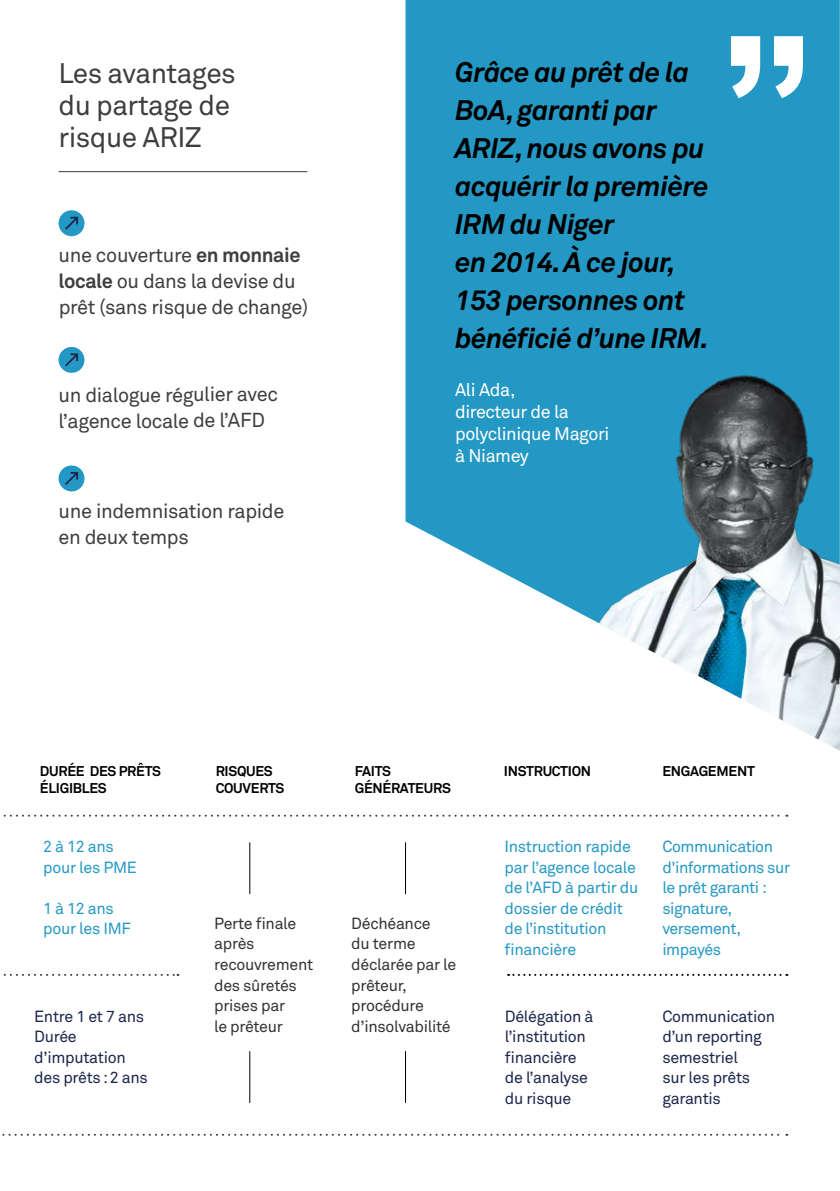
<style>
.page{position:relative;width:840px;height:1191px;background:#fff}
.page>*{position:absolute;margin:0;border:0;box-sizing:border-box;transform-origin:0 0}
.t1{font:italic 700 28px/38px "Akkurat Pro";letter-spacing:-.02em;color:#000}
.t2{font:28px/32px "Akkurat Pro";letter-spacing:-.02em;color:#3e3d40}
.t3{font:20px/26px "Akkurat Pro";letter-spacing:-.02em;color:#3e3d40}
.t4{font:18px/22px "Akkurat Pro";letter-spacing:-.025em;color:#fff}
.t5{font:16px/20.6px "Akkurat Pro";letter-spacing:-.02em;color:#2498c4}
.t6{font:16px/20.6px "Akkurat Pro";letter-spacing:-.02em;color:#1b264b}
.t7{font:16px/20.6px "Akkurat Pro";letter-spacing:-.02em;color:#333}
.t8{font:700 14px/16.6px "Akkurat Pro";letter-spacing:-.02em;color:#000}
.s1{font-weight:700}
</style>
<div class="page">
<svg style="left:838px;top:0;width:1px;height:366px"></svg>
<div style="left:405px;top:0;width:433px;height:366px;background:#2498c4"></div>
<hr style="left:59px;top:171px;width:248px;height:1px;background:#3e3d40">
<svg style="left:3px;top:814px;width:783px;height:2px"></svg>
<svg style="left:3px;top:974px;width:175px;height:2px"></svg>
<svg style="left:508px;top:974px;width:278px;height:2px"></svg>
<svg style="left:2px;top:1133px;width:784px;height:2px"></svg>
<hr style="left:249px;top:842px;width:1px;height:52px;background:#000">
<hr style="left:249px;top:1051px;width:1px;height:52px;background:#000">
<hr style="left:405px;top:842px;width:1px;height:52px;background:#000">
<hr style="left:405px;top:1051px;width:1px;height:52px;background:#000">
<div style="left:59px;top:210px;width:25px;height:26px;background:#2498c4;border-radius:50%"></div>
<svg style="left:65px;top:217px;width:13px;height:13px"></svg>
<div style="left:59px;top:347px;width:25px;height:26px;background:#2498c4;border-radius:50%"></div>
<svg style="left:65px;top:353px;width:13px;height:13px"></svg>
<div style="left:59px;top:465px;width:25px;height:26px;background:#2498c4;border-radius:50%"></div>
<svg style="left:65px;top:472px;width:13px;height:13px"></svg>
<svg style="left:730px;top:36px;width:72px;height:62px"></svg>
<img style="left:405px;top:366px;width:434px;height:384px">
<h1 class="t2" style="left:59px;top:58px;width:179px">Les avantages du partage de risque ARIZ</h1>
<p class="t3" style="left:59px;top:242px;width:251px">une couverture <span class="s1">en monnaie locale</span> ou dans la devise du prêt (sans risque de change)</p>
<p class="t3" style="left:59px;top:382px;width:221px">un dialogue régulier avec l’agence locale de l’AFD</p>
<p class="t3" style="left:59px;top:498px;width:227px">une indemnisation rapide en deux temps</p>
<h1 class="t1" style="left:455px;top:53px;width:255px">Grâce au prêt de la<br>BoA, garanti par<br>ARIZ, nous avons pu acquérir la première<br>IRM du Niger<br>en 2014. À ce jour,<br>153 personnes ont bénéficié d’une IRM.</h1>
<p class="t4" style="left:455px;top:379px;width:156px">Ali Ada,<br>directeur de la polyclinique Magori à Niamey</p>
<p class="t8" style="left:40px;top:763px;width:122px">DURÉE DES PRÊTS<br>ÉLIGIBLES</p>
<p class="t8" style="left:215px;top:763px;width:70px">RISQUES<br>COUVERTS</p>
<p class="t8" style="left:354px;top:763px;width:98px">FAITS<br>GÉNÉRATEURS</p>
<p class="t8" style="left:503px;top:763px;width:89px">INSTRUCTION</p>
<p class="t8" style="left:662px;top:763px;width:94px">ENGAGEMENT</p>
<p class="t5" style="left:43px;top:836px;width:95px">2 à 12 ans pour les PME</p>
<p class="t5" style="left:43px;top:898px;width:89px">1 à 12 ans pour les IMF</p>
<p class="t5" style="left:504px;top:836px;width:135px">Instruction rapide par l’agence locale de l’AFD à partir du dossier de crédit de l’institution financière</p>
<p class="t5" style="left:662px;top:836px;width:129px">Communication d'informations sur le prêt garanti : signature, versement, impayés</p>
<p class="t7" style="left:214px;top:913px;width:100px">Perte finale après recouvrement des sûretés prises par<br>le prêteur</p>
<p class="t7" style="left:351px;top:913px;width:106px">Déchéance<br>du terme déclarée par le prêteur, procédure d’insolvabilité</p>
<p class="t6" style="left:34px;top:1006px;width:115px">Entre 1 et 7 ans<br>Durée d’imputation des prêts : 2 ans</p>
<p class="t6" style="left:504px;top:1006px;width:90px">Délégation à l’institution financière de l’analyse du risque</p>
<p class="t6" style="left:662px;top:1006px;width:114px">Communication d’un reporting semestriel<br>sur les prêts garantis</p>
</div>
